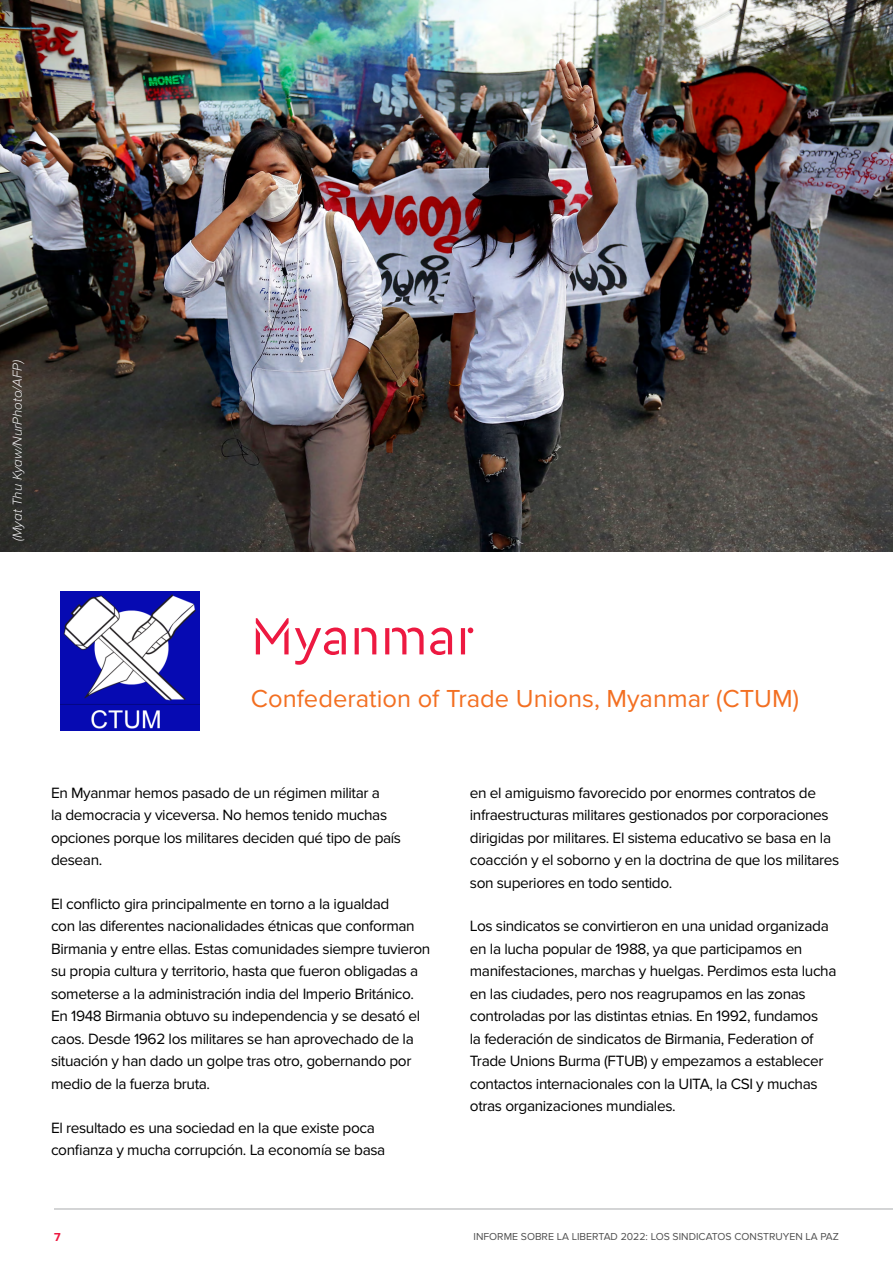
<style>
.page{position:relative;width:893px;height:1263px;background:#fff}
.page>*{position:absolute;margin:0;border:0;box-sizing:border-box;transform-origin:0 0}
.t1{font:54px "Cera Stencil PRO";color:#ed1941}
.t2{font:25.5px "Proxima Nova";color:#f36f21}
.t3{font:15.45px/22.5px "Proxima Nova";letter-spacing:-.025em;color:#000}
.t4{font:italic 300 13.5px "Proxima Nova";color:#f1f1f2}
.t5{font:700 12px "Proxima Nova";color:#ed1941}
.t6{font:10.5px "Proxima Nova";color:#505050}
</style>
<div class="page">
<hr style="left:54px;top:1208px;width:839px;height:1px;background:#a9abae">
<img style="left:0;top:0;width:893px;height:552px">
<img style="left:60px;top:591px;width:140px;height:140px">
<p class="t4" style="left:11px;top:541px;width:184px;rotate:-90deg">(Myat Thu Kyaw/NurPhoto/AFP)</p>
<h1 class="t1" style="left:251px;top:600px;width:225px">Myanmar</h1>
<h2 class="t2" style="left:251px;top:684px;width:550px">Confederation of Trade Unions, Myanmar (CTUM)</h2>
<p class="t3" style="left:51px;top:781px;width:352px">En Myanmar hemos pasado de un régimen militar a<br>la democracia y viceversa. No hemos tenido muchas opciones porque los militares deciden qué tipo de país desean.</p>
<p class="t3" style="left:51px;top:893px;width:381px">El conflicto gira principalmente en torno a la igualdad<br>con las diferentes nacionalidades étnicas que conforman Birmania y entre ellas. Estas comunidades siempre tuvieron su propia cultura y territorio, hasta que fueron obligadas a someterse a la administración india del Imperio Británico.<br>En 1948 Birmania obtuvo su independencia y se desató el caos. Desde 1962 los militares se han aprovechado de la situación y han dado un golpe tras otro, gobernando por medio de la fuerza bruta.</p>
<p class="t3" style="left:51px;top:1116px;width:336px">El resultado es una sociedad en la que existe poca confianza y mucha corrupción. La economía se basa</p>
<p class="t3" style="left:470px;top:781px;width:371px">en el amiguismo favorecido por enormes contratos de infraestructuras militares gestionados por corporaciones dirigidas por militares. El sistema educativo se basa en la coacción y el soborno y en la doctrina de que los militares son superiores en todo sentido.</p>
<p class="t3" style="left:470px;top:915px;width:368px">Los sindicatos se convirtieron en una unidad organizada en la lucha popular de 1988, ya que participamos en manifestaciones, marchas y huelgas. Perdimos esta lucha en las ciudades, pero nos reagrupamos en las zonas controladas por las distintas etnias. En 1992, fundamos<br>la federación de sindicatos de Birmania, Federation of Trade Unions Burma (FTUB) y empezamos a establecer contactos internacionales con la UITA, la CSI y muchas otras organizaciones mundiales.</p>
<p class="t5" style="left:54px;top:1230px;width:8px">7</p>
<p class="t6" style="left:474px;top:1230px;width:367px">INFORME SOBRE LA LIBERTAD 2022: LOS SINDICATOS CONSTRUYEN LA PAZ</p>
</div>
